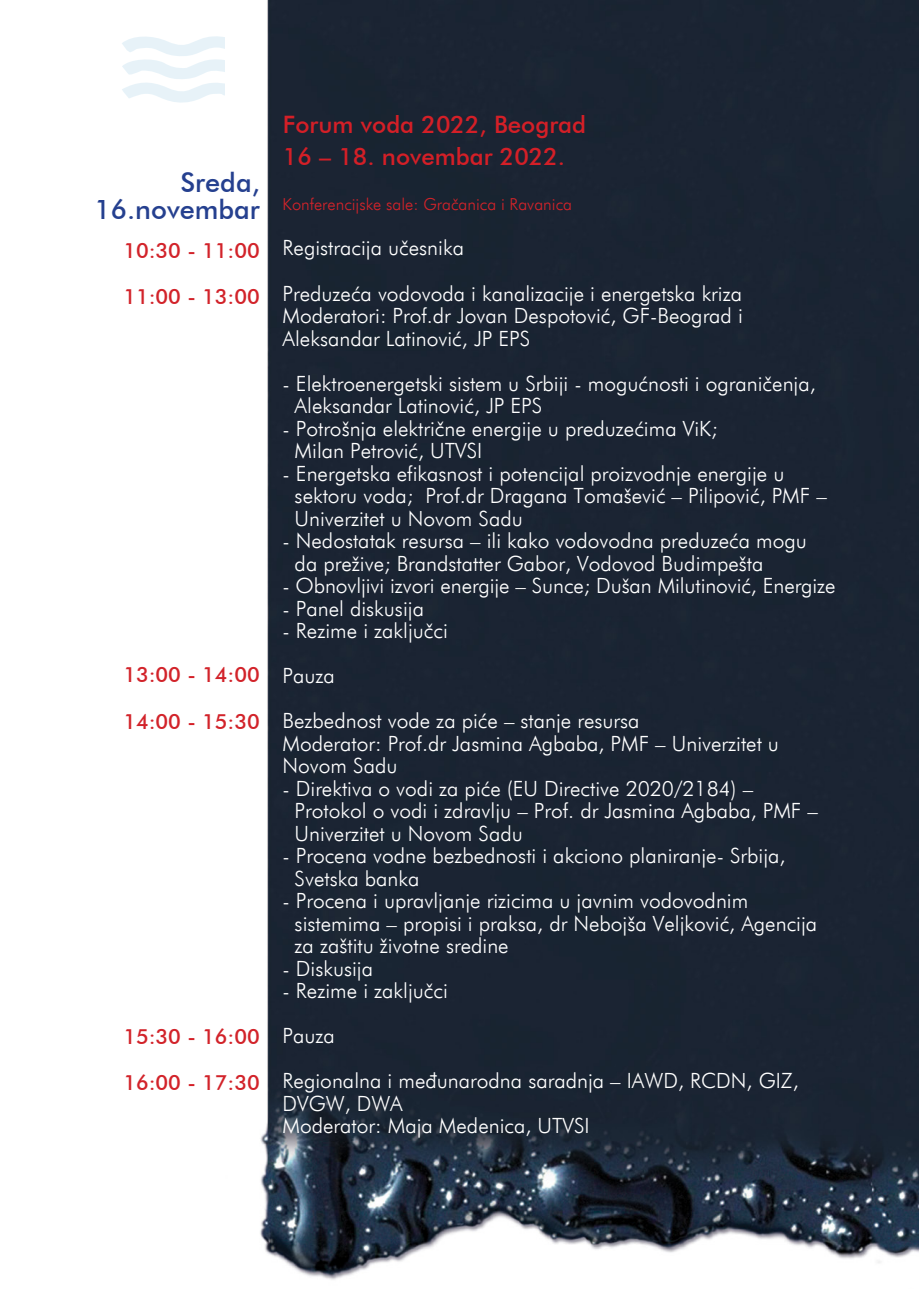
<style>
.page{position:relative;width:919px;height:1289px;background:#fff}
.page>*{position:absolute;margin:0;border:0;box-sizing:border-box;transform-origin:0 0}
.t1{font:500 27px/27px "Futura BT";color:#25408f;text-align:right}
.t2{font:500 24px/31.5px "Futura BT";color:#d41f27}
.t3{font:300 21px/22.5px "Futura BT";color:#fff}
.t4{font:500 21px/45.6px "Futura BT";color:#d2232a}
.t5{font:300 16.5px "Futura BT";color:#d2232a}
.s1{color:#d41f27}
</style>
<div class="page">
<svg style="left:122px;top:36px;width:103px;height:67px"></svg>
<img style="left:260px;top:0;width:658px;height:1280px">
<p class="t1" style="left:94px;top:168px;width:167px">Sreda,<br>16.novembar</p>
<p class="t4" style="left:123px;top:227px;width:138px">10:30 - 11:00</p>
<p class="t4" style="left:123px;top:273px;width:138px">11:00 - 13:00</p>
<p class="t4" style="left:123px;top:651px;width:138px">13:00 <span class="s1">-</span> 14:00</p>
<p class="t4" style="left:123px;top:698px;width:138px">14:00 <span class="s1">-</span> 15:30</p>
<p class="t4" style="left:123px;top:1013px;width:138px">15:30 <span class="s1">-</span> 16:00<br>16:00 <span class="s1">-</span> 17:30</p>
<p class="t2" style="left:283px;top:109px;width:305px">Forum voda 2022, Beograd<br>16 – 18. novembar 2022.</p>
<p class="t5" style="left:282px;top:194px;width:291px">Konferencijske sale: Gračanica i Ravanica</p>
<p class="t3" style="left:282px;top:225px;width:461px;line-height:45px">Registracija učesnika<br>Preduzeća vodovoda i kanalizacije i energetska kriza</p>
<p class="t3" style="left:282px;top:304px;width:462px">Moderatori: Prof.dr Jovan Despotović, GF-Beograd i<br>Aleksandar Latinović, JP EPS</p>
<p class="t3" style="left:294px;top:371px;width:522px;text-indent:-12px">- Elektroenergetski sistem u Srbiji - mogućnosti i ograničenja,<br>Aleksandar Latinović, JP EPS</p>
<p class="t3" style="left:294px;top:416px;width:424px;text-indent:-12px">- Potro{nja električne energije u preduzećima ViK;<br>Milan Petrović, UTVSI</p>
<p class="t3" style="left:294px;top:461px;width:533px;text-indent:-12px">- Energetska efikasnost i potencijal proizvodnje energije u sektoru voda; Prof.dr Dragana Toma{ević – Pilipović, PMF –<br>Univerzitet u Novom Sadu</p>
<p class="t3" style="left:294px;top:529px;width:514px;text-indent:-12px">- Nedostatak resursa – ili kako vodovodna preduzeća mogu da prežive; Brandstatter Gabor, Vodovod Budimpe{ta</p>
<p class="t3" style="left:282px;top:574px;width:554px">- Obnovljivi izvori energije – Sunce; Du{an Milutinović, Energize</p>
<p class="t3" style="left:282px;top:596px;width:143px">- Panel diskusija</p>
<p class="t3" style="left:282px;top:608px;width:358px;line-height:45px">- Rezime i zaključci<br>Pauza<br>Bezbednost vode za piće – stanje resursa</p>
<p class="t3" style="left:282px;top:731px;width:498px">Moderator: Prof.dr Jasmina Agbaba, PMF – Univerzitet u<br>Novom Sadu</p>
<p class="t3" style="left:294px;top:776px;width:525px;text-indent:-12px">- Direktiva o vodi za piće (EU Directive 2020/2184) –<br>Protokol o vodi i zdravlju – Prof. dr Jasmina Agbaba, PMF –<br>Univerzitet u Novom Sadu</p>
<p class="t3" style="left:294px;top:844px;width:492px;text-indent:-12px">- Procena vodne bezbednosti i akciono planiranje- Srbija,<br>Svetska banka</p>
<p class="t3" style="left:294px;top:889px;width:524px;text-indent:-12px">- Procena i upravljanje rizicima u javnim vodovodnim sistemima – propisi i praksa, dr Neboj{a Veljković, Agencija za za{titu životne sredine</p>
<p class="t3" style="left:282px;top:956px;width:92px">- Diskusija</p>
<p class="t3" style="left:282px;top:968px;width:517px;line-height:45px">- Rezime i zaključci<br>Pauza<br>Regionalna i međunarodna saradnja – IAWD, RCDN, GIZ,</p>
<p class="t3" style="left:282px;top:1091px;width:308px">DVGW, DWA<br>Moderator: Maja Medenica, UTVSI</p>
</div>
